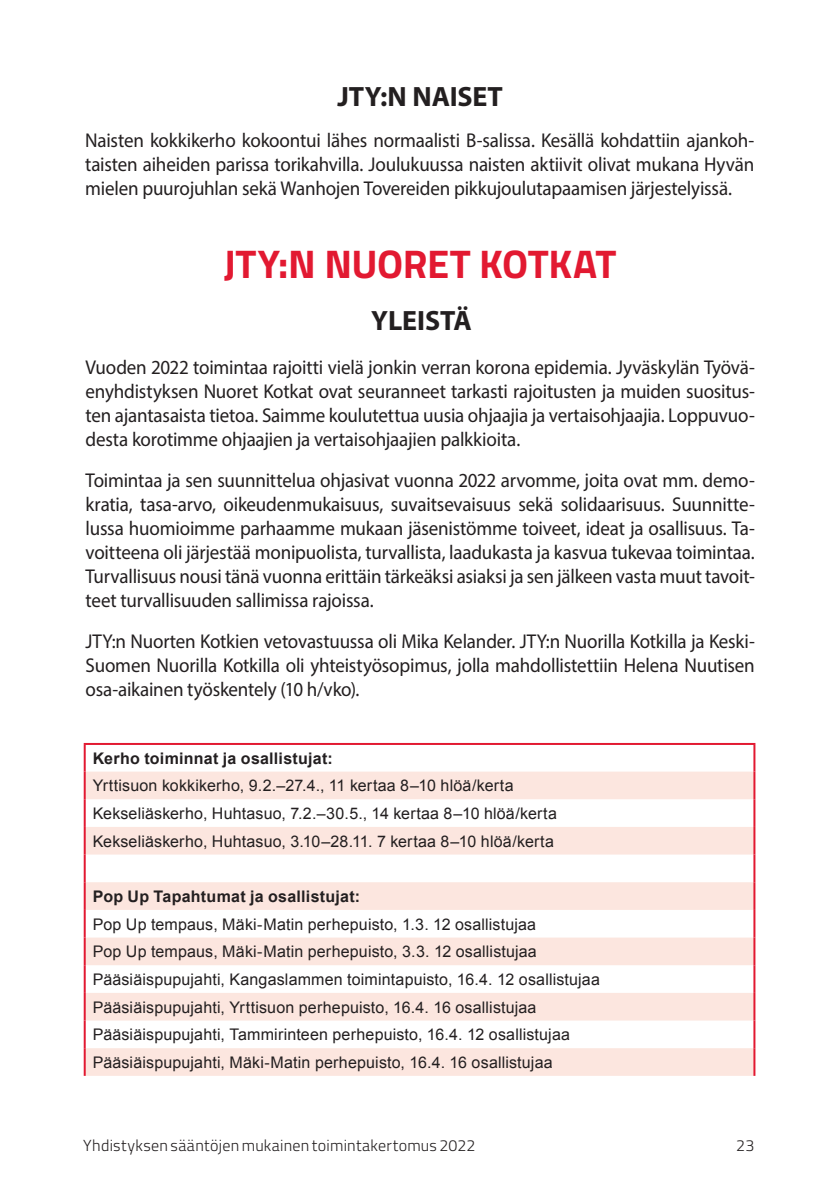
<style>
.page{position:relative;width:840px;height:1191px;background:#fff}
.page>*{position:absolute;margin:0;border:0;box-sizing:border-box;transform-origin:0 0}
.t1{font:700 40px "Titillium Web";letter-spacing:-.01em;color:#e21931}
.t2{font:700 28px "Myriad Pro";letter-spacing:-.005em;color:#231f20}
.t3{font:20px/24px "Myriad Pro";letter-spacing:-.01em;color:#231f20;text-align:justify;scale:.95 1}
.t4{font:16px/27.6px "Arial";letter-spacing:.01em;color:#231f20}
.t5{font:700 16px "Arial";letter-spacing:.015em;color:#231f20}
.t6{font:300 16px "Titillium Web";letter-spacing:.015em;color:#231f20}
</style>
<div class="page">
<svg style="left:86px;top:771px;width:667px;height:304px;fill:#fce6df"></svg>
<hr style="left:84px;top:743px;width:671px;height:2px;background:#e21931">
<hr style="left:84px;top:745px;width:2px;height:26px;background:#e21931">
<hr style="left:753px;top:745px;width:2px;height:26px;background:#e21931">
<hr style="left:84px;top:771px;width:2px;height:28px;background:#e21931">
<hr style="left:753px;top:771px;width:2px;height:28px;background:#e21931">
<hr style="left:84px;top:799px;width:2px;height:28px;background:#e21931">
<hr style="left:753px;top:799px;width:2px;height:28px;background:#e21931">
<hr style="left:84px;top:827px;width:2px;height:27px;background:#e21931">
<hr style="left:753px;top:827px;width:2px;height:27px;background:#e21931">
<hr style="left:84px;top:854px;width:2px;height:28px;background:#e21931">
<hr style="left:753px;top:854px;width:2px;height:28px;background:#e21931">
<hr style="left:84px;top:882px;width:2px;height:28px;background:#e21931">
<hr style="left:753px;top:882px;width:2px;height:28px;background:#e21931">
<hr style="left:84px;top:910px;width:2px;height:27px;background:#e21931">
<hr style="left:753px;top:910px;width:2px;height:27px;background:#e21931">
<hr style="left:84px;top:937px;width:2px;height:28px;background:#e21931">
<hr style="left:753px;top:937px;width:2px;height:28px;background:#e21931">
<hr style="left:84px;top:965px;width:2px;height:28px;background:#e21931">
<hr style="left:753px;top:965px;width:2px;height:28px;background:#e21931">
<hr style="left:84px;top:993px;width:2px;height:27px;background:#e21931">
<hr style="left:753px;top:993px;width:2px;height:27px;background:#e21931">
<hr style="left:84px;top:1020px;width:2px;height:28px;background:#e21931">
<hr style="left:753px;top:1020px;width:2px;height:28px;background:#e21931">
<hr style="left:84px;top:1048px;width:2px;height:27px;background:#e21931">
<hr style="left:753px;top:1048px;width:2px;height:27px;background:#e21931">
<h2 class="t2" style="left:337px;top:78px;width:167px">JTY:N NAISET</h2>
<p class="t3" style="left:85px;top:128px;width:705px">Naisten kokkikerho kokoontui lähes normaalisti B-salissa. Kesällä kohdattiin ajankoh&shy;taisten aiheiden parissa torikahvilla. Joulukuussa naisten aktiivit olivat mukana Hyvän mielen puurojuhlan sekä Wanhojen Tovereiden pikkujoulutapaamisen järjestelyissä.</p>
<h1 class="t1" style="left:224px;top:233px;width:394px">JTY:N NUORET KOTKAT</h1>
<h2 class="t2" style="left:371px;top:302px;width:102px">YLEISTÄ</h2>
<p class="t3" style="left:86px;top:355px;width:705px">Vuoden 2022 toimintaa rajoitti vielä jonkin verran korona epidemia. Jyväskylän Työvä&shy;enyhdistyksen Nuoret Kotkat ovat seuranneet tarkasti rajoitusten ja muiden suositus&shy;ten ajantasaista tietoa. Saimme koulutettua uusia ohjaajia ja vertaisohjaajia. Loppuvuo&shy;desta korotimme ohjaajien ja vertaisohjaajien palkkioita.</p>
<p class="t3" style="left:86px;top:468px;width:705px">Toimintaa ja sen suunnittelua ohjasivat vuonna 2022 arvomme, joita ovat mm. demo&shy;kratia, tasa-arvo, oikeudenmukaisuus, suvaitsevaisuus sekä solidaarisuus. Suunnitte&shy;lussa huomioimme parhaamme mukaan jäsenistömme toiveet, ideat ja osallisuus. Ta&shy;voitteena oli järjestää monipuolista, turvallista, laadukasta ja kasvua tukevaa toimintaa.<br>Turvallisuus nousi tänä vuonna erittäin tärkeäksi asiaksi ja sen jälkeen vasta muut tavoit&shy;teet turvallisuuden sallimissa rajoissa.</p>
<p class="t3" style="left:86px;top:629px;width:705px">JTY:n Nuorten Kotkien vetovastuussa oli Mika Kelander. JTY:n Nuorilla Kotkilla ja Keski-Suomen Nuorilla Kotkilla oli yhteistyösopimus, jolla mahdollistettiin Helena Nuutisen osa-aikainen työskentely (10 h/vko).</p>
<p class="t5" style="left:93px;top:747px;width:241px">Kerho toiminnat ja osallistujat:</p>
<p class="t4" style="left:93px;top:772px;width:465px">Yrttisuon kokkikerho, 9.2.–27.4., 11 kertaa 8–10 hlöä/kerta<br>Kekseliäskerho, Huhtasuo, 7.2.–30.5., 14 kertaa 8–10 hlöä/kerta<br>Kekseliäskerho, Huhtasuo, 3.10–28.11. 7 kertaa 8–10 hlöä/kerta</p>
<p class="t5" style="left:93px;top:885px;width:269px">Pop Up Tapahtumat ja osallistujat:</p>
<p class="t4" style="left:93px;top:910px;width:508px">Pop Up tempaus, Mäki-Matin perhepuisto, 1.3. 12 osallistujaa<br>Pop Up tempaus, Mäki-Matin perhepuisto, 3.3. 12 osallistujaa Pääsiäispupujahti, Kangaslammen toimintapuisto, 16.4. 12 osallistujaa Pääsiäispupujahti, Yrttisuon perhepuisto, 16.4. 16 osallistujaa Pääsiäispupujahti, Tammirinteen perhepuisto, 16.4. 12 osallistujaa Pääsiäispupujahti, Mäki-Matin perhepuisto, 16.4. 16 osallistujaa</p>
<p class="t6" style="left:83px;top:1134px;width:393px">Yhdistyksen sääntöjen mukainen toimintakertomus 2022</p>
<p class="t6" style="left:735px;top:1134px;width:20px">23</p>
</div>
